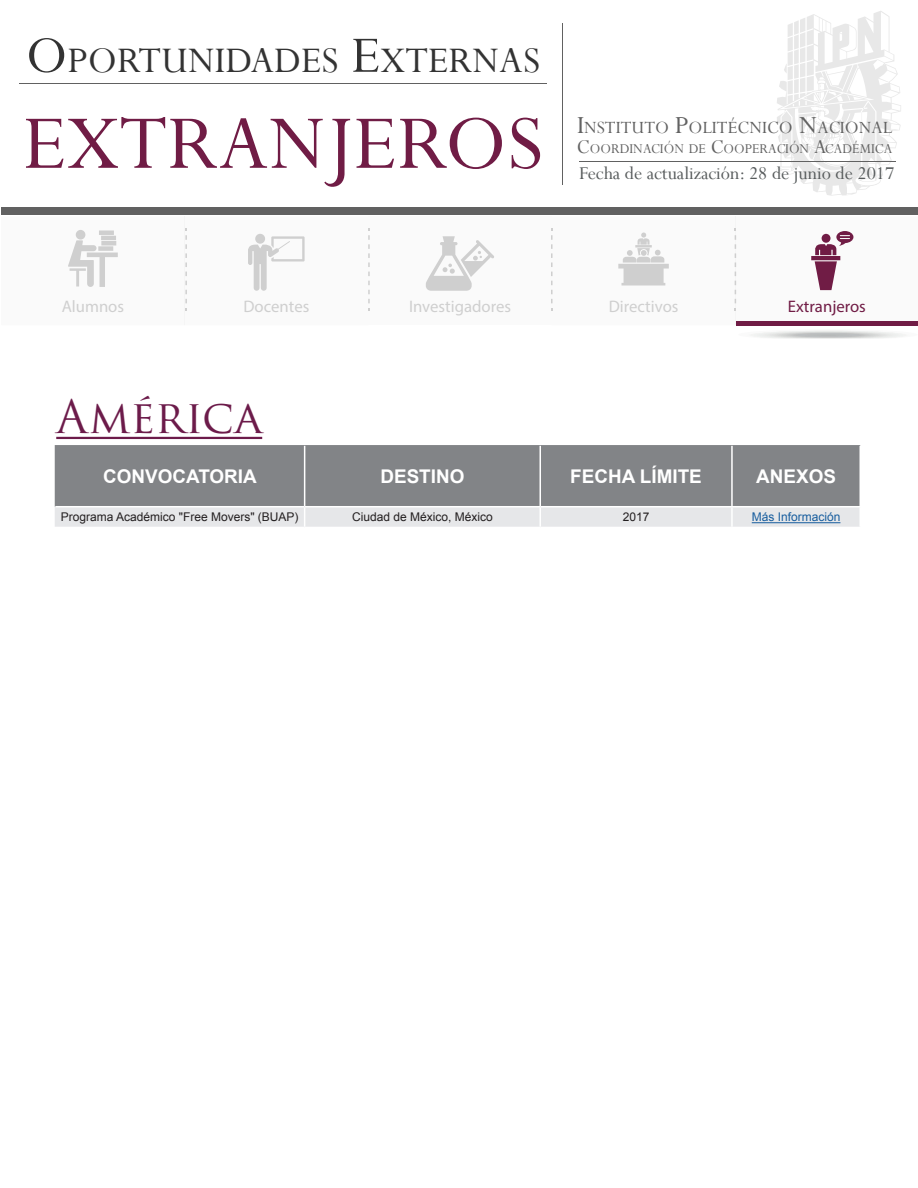
<style>
.page{position:relative;width:918px;height:1188px;background:#fff}
.page>*{position:absolute;margin:0;border:0;box-sizing:border-box;transform-origin:0 0}
.t1{font:85.5px "Perpetua";color:#701c45}
.t2{font:45px "Trajan Pro";color:#6c1b4a}
.t3{font:40.2px "Perpetua";color:#333}
.t4{font:20.1px "Perpetua";color:#575b5c}
.t5{font:19.2px "Perpetua";color:#616161}
.t6{font:700 18.9px "Arial";color:#fff}
.t7{font:16.65px "Myriad Pro";color:#cfcfcf}
.t8{font:16.65px "Myriad Pro";color:#701c45}
.t9{font:15.15px "Perpetua";color:#616161}
.t10{font:12px "Arial";color:#231f20}
.t11{font:12px "Arial";color:#175d9e}
.s1{font-size:57.45px}
.s2{font-size:27.45px}
.s3{font-size:21.6px}
</style>
<div class="page">
<svg style="left:776px;top:11px;width:125px;height:185px"></svg>
<div style="left:368px;top:216px;width:184px;height:109px;background:#fafafa"></div>
<svg style="left:426px;top:236px;width:68px;height:55px"></svg>
<svg style="left:68px;top:228px;width:302px;height:83px"></svg>
<svg style="left:551px;top:228px;width:367px;height:111px"></svg>
<hr style="left:579px;top:161px;width:316px;height:1px;background:#616161">
<hr style="left:562px;top:23px;width:1px;height:161px;background:#616161">
<hr style="left:19px;top:83px;width:527px;height:1px;background:#616161">
<div style="left:1px;top:207px;width:917px;height:8px;background:#616161"></div>
<img style="left:813px;top:107px;width:51px;height:38px">
<div style="left:55px;top:445px;width:805px;height:62px;background:#828487"></div>
<hr style="left:304px;top:446px;width:1px;height:60px;background:#fff">
<hr style="left:540px;top:446px;width:1px;height:60px;background:#fff">
<hr style="left:731px;top:446px;width:2px;height:60px;background:#fff">
<hr style="left:56px;top:506px;width:249px;height:1px;background:#fff">
<hr style="left:305px;top:506px;width:235px;height:1px;background:#fff">
<hr style="left:540px;top:506px;width:192px;height:1px;background:#fff">
<hr style="left:732px;top:506px;width:129px;height:1px;background:#fff">
<div style="left:55px;top:507px;width:805px;height:20px;background:#e6e7e9"></div>
<hr style="left:752px;top:522px;width:88px;height:1px;background:#175d9e">
<hr style="left:56px;top:437px;width:206px;height:2px;background:#6c1b4a">
<h3 class="t3" style="left:26px;top:35px;width:516px"><span class="s1">O</span>PORTUNIDADES <span class="s1">E</span>XTERNAS</h3>
<h1 class="t1" style="left:23px;top:89px;width:521px">EXTRANJEROS</h1>
<h3 class="t5" style="left:577px;top:116px;width:317px"><span class="s2">I</span>NSTITUTO <span class="s2">P</span>OLITÉCNICO <span class="s2">N</span>ACIONAL</h3>
<p class="t9" style="left:577px;top:139px;width:317px"><span class="s3">C</span>OORDINACIÓN DE <span class="s3">C</span>OOPERACIÓN <span class="s3">A</span>CADÉMICA</p>
<p class="t4" style="left:579px;top:160px;width:317px">Fecha de actualización: 28 de junio de 2017</p>
<h3 class="t7" style="left:62px;top:296px;width:64px">Alumnos</h3>
<h3 class="t7" style="left:243px;top:297px;width:67px">Docentes</h3>
<h3 class="t7" style="left:409px;top:296px;width:104px">Investigadores</h3>
<h3 class="t7" style="left:609px;top:296px;width:71px">Directivos</h3>
<h3 class="t8" style="left:788px;top:297px;width:79px">Extranjeros</h3>
<p class="t2" style="left:56px;top:389px;width:207px">América</p>
<p class="t6" style="left:103px;top:464px;width:155px">CONVOCATORIA</p>
<p class="t6" style="left:380px;top:464px;width:86px">DESTINO</p>
<p class="t6" style="left:570px;top:464px;width:133px">FECHA LÍMITE</p>
<p class="t6" style="left:756px;top:464px;width:81px">ANEXOS</p>
<p class="t10" style="left:61px;top:509px;width:239px">Programa Académico "Free Movers" (BUAP)</p>
<p class="t10" style="left:352px;top:509px;width:142px">Ciudad de México, México</p>
<p class="t10" style="left:623px;top:509px;width:28px">2017</p>
<p class="t11" style="left:752px;top:509px;width:90px">Más Información</p>
</div>
